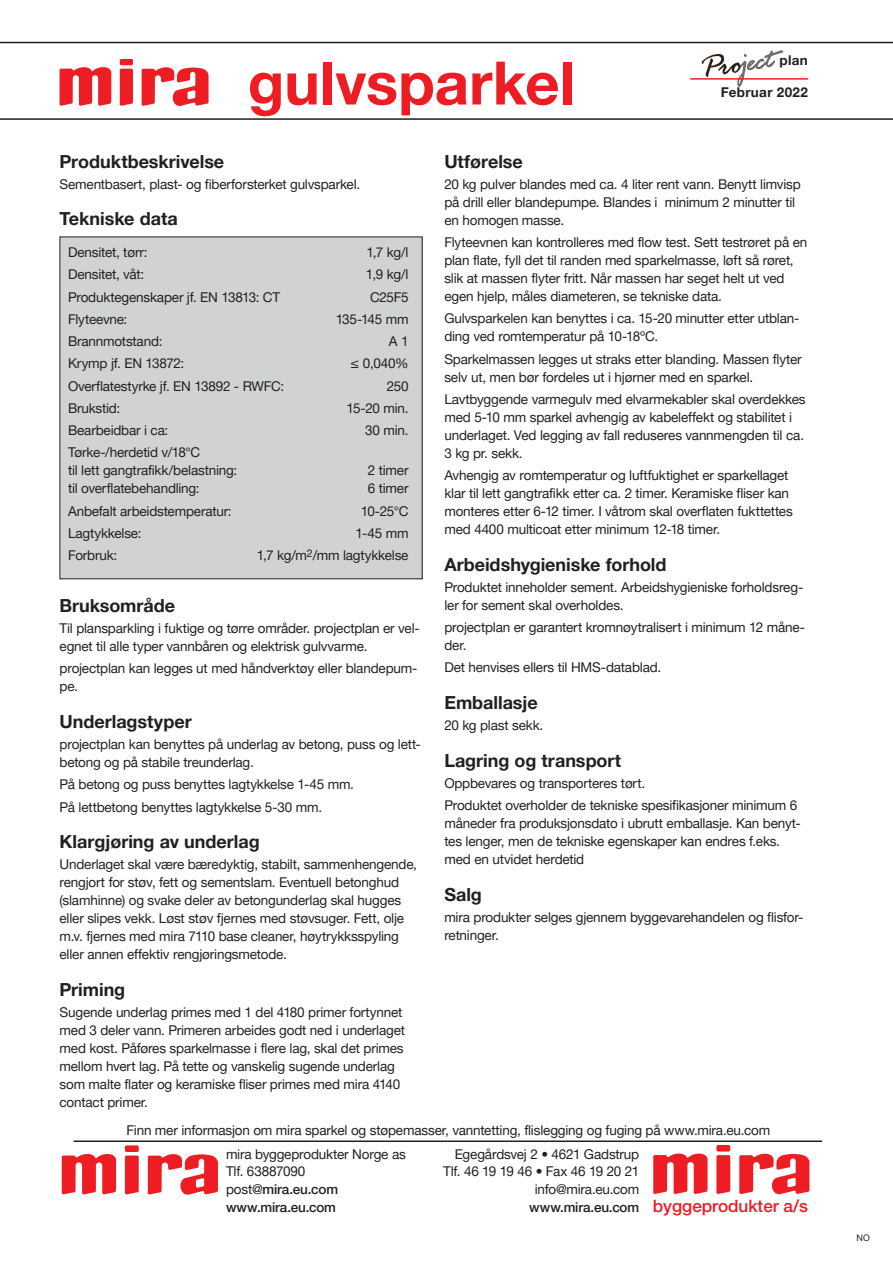
<style>
.page{position:relative;width:893px;height:1263px;background:#fff}
.page>*{position:absolute;margin:0;border:0;box-sizing:border-box;transform-origin:0 0}
.TYPE_OVERSKRIFT{font:700 60px "Helvetica Neue LT Pro";color:#ee1d23}
.BRØD_OVERSKRIFT{font:700 18px "Helvetica Neue LT Pro";color:#231f20}
.t1{font:500 17.1px "Helvetica Neue LT Pro";color:#ee1d23}
.BRØD{font:13.5px/18px "Helvetica Neue LT Pro";letter-spacing:-.015em;color:#231f20}
.BRØD_side_1{font:13.5px "Helvetica Neue LT Pro";letter-spacing:-.015em;color:#231f20}
.t2{font:500 13.5px "Helvetica Neue LT Pro";letter-spacing:-.01em;color:#231f20}
.BRØD-2{font:700 13.5px "Helvetica Neue LT Pro";letter-spacing:.02em;color:#231f20}
.BRØD_OVERSKRIFT-2{font:9px "Helvetica Neue LT Pro";color:#231f20}
.s1{font-size:14.25px}
.s2{font-weight:400}
</style>
<div class="page">
<div style="left:60px;top:237px;width:362px;height:342px;background:#d1d2d4"></div>
<div style="left:60px;top:236px;width:363px;height:343px;border:1px solid #231f20"></div>
<hr style="left:74px;top:1140px;width:748px;height:2px;background:#231f20">
<svg style="left:125px;top:1155px;width:14px;height:39px"></svg>
<div style="left:125px;top:1145px;width:14px;height:7px;background:#ee1d23;border-radius:2px"></div>
<svg style="left:62px;top:1154px;width:55px;height:40px"></svg>
<svg style="left:148px;top:1154px;width:70px;height:41px"></svg>
<svg style="left:716px;top:1155px;width:14px;height:39px"></svg>
<div style="left:716px;top:1145px;width:14px;height:6px;background:#ee1d23;border-radius:2px"></div>
<svg style="left:653px;top:1153px;width:55px;height:41px"></svg>
<svg style="left:739px;top:1153px;width:70px;height:41px"></svg>
<hr style="left:0;top:118px;width:893px;height:2px;background:#231f20">
<hr style="left:0;top:42px;width:893px;height:1px;background:#231f20">
<svg style="left:120px;top:69px;width:13px;height:37px"></svg>
<div style="left:120px;top:59px;width:13px;height:6px;background:#ee1d23;border-radius:2px"></div>
<svg style="left:60px;top:67px;width:52px;height:39px"></svg>
<svg style="left:142px;top:67px;width:67px;height:39px"></svg>
<svg style="left:701px;top:50px;width:82px;height:37px"></svg>
<hr style="left:690px;top:78px;width:118px;height:2px;background:#ee1d23">
<p class="TYPE_OVERSKRIFT" style="left:248px;top:46px;width:329px">gulvsparkel</p>
<p class="BRØD-2" style="left:780px;top:52px;width:30px">plan</p>
<p class="BRØD-2" style="left:721px;top:84px;width:89px">Februar 2022</p>
<p class="BRØD_OVERSKRIFT" style="left:60px;top:150px;width:166px">Produktbeskrivelse</p>
<p class="BRØD" style="left:60px;top:175px;width:302px">Sementbasert, plast- og fiberforsterket gulvsparkel.</p>
<p class="BRØD_OVERSKRIFT" style="left:60px;top:208px;width:120px">Tekniske data</p>
<p class="BRØD" style="left:68px;top:243px;width:81px">Densitet, tørr:</p>
<p class="BRØD" style="left:366px;top:243px;width:44px">1,7 kg/l</p>
<p class="BRØD" style="left:68px;top:265px;width:78px">Densitet, våt:</p>
<p class="BRØD" style="left:366px;top:265px;width:44px">1,9 kg/l</p>
<p class="BRØD" style="left:68px;top:287px;width:214px">Produktegenskaper jf. EN 13813: CT</p>
<p class="BRØD" style="left:370px;top:287px;width:40px">C25F5</p>
<p class="BRØD" style="left:68px;top:310px;width:61px">Flyteevne:</p>
<p class="BRØD" style="left:336px;top:310px;width:74px">135-145 mm</p>
<p class="BRØD" style="left:68px;top:332px;width:96px">Brannmotstand:</p>
<p class="BRØD" style="left:389px;top:332px;width:21px">A 1</p>
<p class="BRØD" style="left:68px;top:354px;width:118px">Krymp jf. EN 13872:</p>
<p class="BRØD" style="left:351px;top:354px;width:59px"><span class="s1">≤</span> 0,040%</p>
<p class="BRØD" style="left:68px;top:376px;width:218px">Overflatestyrke jf. EN 13892 - RWFC:</p>
<p class="BRØD" style="left:387px;top:376px;width:23px">250</p>
<p class="BRØD" style="left:68px;top:399px;width:54px">Brukstid:</p>
<p class="BRØD" style="left:347px;top:399px;width:64px">15-20 min.</p>
<p class="BRØD" style="left:68px;top:421px;width:102px">Bearbeidbar i ca:</p>
<p class="BRØD" style="left:365px;top:421px;width:45px">30 min.</p>
<p class="BRØD" style="left:68px;top:443px;width:171px">Tørke-/herdetid v/18°C<br>til lett gangtrafikk/belastning:</p>
<p class="BRØD" style="left:368px;top:461px;width:42px">2 timer</p>
<p class="BRØD" style="left:68px;top:479px;width:133px">til overflatebehandling:</p>
<p class="BRØD" style="left:368px;top:479px;width:42px">6 timer</p>
<p class="BRØD" style="left:68px;top:502px;width:165px">Anbefalt arbeidstemperatur:</p>
<p class="BRØD" style="left:361px;top:502px;width:49px">10-25°C</p>
<p class="BRØD" style="left:68px;top:524px;width:75px">Lagtykkelse:</p>
<p class="BRØD" style="left:355px;top:524px;width:55px">1-45 mm</p>
<p class="BRØD" style="left:68px;top:546px;width:51px">Forbruk:</p>
<p class="BRØD" style="left:257px;top:546px;width:153px">1,7 kg/m<sup>2</sup>/mm lagtykkelse</p>
<p class="BRØD_OVERSKRIFT" style="left:60px;top:594px;width:117px">Bruksområde</p>
<p class="BRØD" style="left:60px;top:619px;width:362px">Til plansparkling i fuktige og tørre områder. projectplan er vel&shy;egnet til alle typer vannbåren og elektrisk gulvvarme.</p>
<p class="BRØD" style="left:60px;top:659px;width:359px">projectplan kan legges ut med håndverktøy eller blandepum&shy;pe.</p>
<p class="BRØD_OVERSKRIFT" style="left:60px;top:710px;width:134px">Underlagstyper</p>
<p class="BRØD" style="left:60px;top:735px;width:361px">projectplan kan benyttes på underlag av betong, puss og lett&shy;betong og på stabile treunderlag.</p>
<p class="BRØD" style="left:60px;top:775px;width:296px">På betong og puss benyttes lagtykkelse 1-45 mm.</p>
<p class="BRØD" style="left:60px;top:797px;width:264px">På lettbetong benyttes lagtykkelse 5-30 mm.</p>
<p class="BRØD_OVERSKRIFT" style="left:60px;top:830px;width:202px">Klargjøring av underlag</p>
<p class="BRØD" style="left:60px;top:855px;width:359px">Underlaget skal være bæredyktig, stabilt, sammenhengende, rengjort for støv, fett og sementslam. Eventuell betonghud (slamhinne) og svake deler av betongunderlag skal hugges eller slipes vekk. Løst støv fjernes med støvsuger. Fett, olje m.v. fjernes med mira 7110 base cleaner, høytrykksspyling eller annen effektiv rengjøringsmetode.</p>
<p class="BRØD_OVERSKRIFT" style="left:60px;top:978px;width:67px">Priming</p>
<p class="BRØD" style="left:60px;top:1003px;width:347px">Sugende underlag primes med 1 del 4180 primer fortynnet med 3 deler vann. Primeren arbeides godt ned i underlaget med kost. Påføres sparkelmasse i flere lag, skal det primes mellom hvert lag. På tette og vanskelig sugende underlag som malte flater og keramiske fliser primes med mira 4140 contact primer.</p>
<p class="BRØD_OVERSKRIFT" style="left:444px;top:150px;width:80px">Utførelse</p>
<p class="BRØD" style="left:444px;top:175px;width:358px">20 kg pulver blandes med ca. 4 liter rent vann. Benytt limvisp på drill eller blandepumpe. Blandes i minimum 2 minutter til en homogen masse.</p>
<p class="BRØD" style="left:444px;top:233px;width:364px">Flyteevnen kan kontrolleres med flow test. Sett testrøret på en plan flate, fyll det til randen med sparkelmasse, løft så røret, slik at massen flyter fritt. Når massen har seget helt ut ved egen hjelp, måles diameteren, se tekniske data.</p>
<p class="BRØD" style="left:444px;top:309px;width:357px">Gulvsparkelen kan benyttes i ca. 15-20 minutter etter utblan&shy;ding ved romtemperatur på 10-18ºC.</p>
<p class="BRØD" style="left:444px;top:349px;width:359px">Sparkelmassen legges ut straks etter blanding. Massen flyter selv ut, men bør fordeles ut i hjørner med en sparkel.</p>
<p class="BRØD" style="left:444px;top:390px;width:363px">Lavtbyggende varmegulv med elvarmekabler skal overdekkes med 5-10 mm sparkel avhengig av kabeleffekt og stabilitet i underlaget. Ved legging av fall reduseres vannmengden til ca.<br>3 kg pr. sekk.</p>
<p class="BRØD" style="left:444px;top:466px;width:350px">Avhengig av romtemperatur og luftfuktighet er sparkellaget klar til lett gangtrafikk etter ca. 2 timer. Keramiske fliser kan monteres etter 6-12 timer. I våtrom skal overflaten fukttettes med 4400 multicoat etter minimum 12-18 timer.</p>
<p class="BRØD_OVERSKRIFT" style="left:444px;top:553px;width:224px">Arbeidshygieniske forhold</p>
<p class="BRØD" style="left:444px;top:578px;width:360px">Produktet inneholder sement. Arbeidshygieniske forholdsreg&shy;ler for sement skal overholdes.</p>
<p class="BRØD" style="left:444px;top:618px;width:362px">projectplan er garantert kromnøytralisert i minimum 12 måne&shy;der.</p>
<p class="BRØD" style="left:444px;top:658px;width:218px">Det henvises ellers til HMS-datablad.</p>
<p class="BRØD_OVERSKRIFT" style="left:444px;top:691px;width:95px">Emballasje</p>
<p class="BRØD" style="left:444px;top:716px;width:100px">20 kg plast sekk.</p>
<p class="BRØD_OVERSKRIFT" style="left:444px;top:749px;width:178px">Lagring og transport</p>
<p class="BRØD" style="left:444px;top:774px;width:202px">Oppbevares og transporteres tørt.</p>
<p class="BRØD" style="left:444px;top:796px;width:358px">Produktet overholder de tekniske spesifikasjoner minimum 6 måneder fra produksjonsdato i ubrutt emballasje. Kan benyt&shy;tes lenger, men de tekniske egenskaper kan endres f.eks. med en utvidet herdetid</p>
<p class="BRØD_OVERSKRIFT" style="left:444px;top:883px;width:39px">Salg</p>
<p class="BRØD" style="left:444px;top:907px;width:360px">mira produkter selges gjennem byggevarehandelen og flisfor&shy;retninger.</p>
<p class="BRØD_side_1" style="left:126px;top:1121px;width:645px">Finn mer informasjon om mira sparkel og støpemasser, vanntetting, flislegging og fuging på www.mira.eu.com</p>
<p class="BRØD" style="left:455px;top:1144px;width:186px">Egegårdsvej 2 • 4621 Gadstrup</p>
<p class="BRØD" style="left:443px;top:1162px;width:198px">Tlf. 46 19 19 46 • Fax 46 19 20 21</p>
<p class="BRØD" style="left:535px;top:1180px;width:106px">info@mira.eu.com</p>
<p class="t2" style="left:529px;top:1199px;width:112px">www.mira.eu.com</p>
<p class="BRØD" style="left:226px;top:1144px;width:181px">mira byggeprodukter Norge as</p>
<p class="BRØD" style="left:226px;top:1162px;width:81px">Tlf. 63887090</p>
<p class="t2" style="left:226px;top:1181px;width:114px"><span class="s2">post@</span>mira.eu.com</p>
<p class="t2" style="left:226px;top:1199px;width:112px">www.mira.eu.com</p>
<p class="t1" style="left:653px;top:1195px;width:157px">byggeprodukter a/s</p>
<p class="BRØD_OVERSKRIFT-2" style="left:856px;top:1232px;width:15px">NO</p>
</div>
